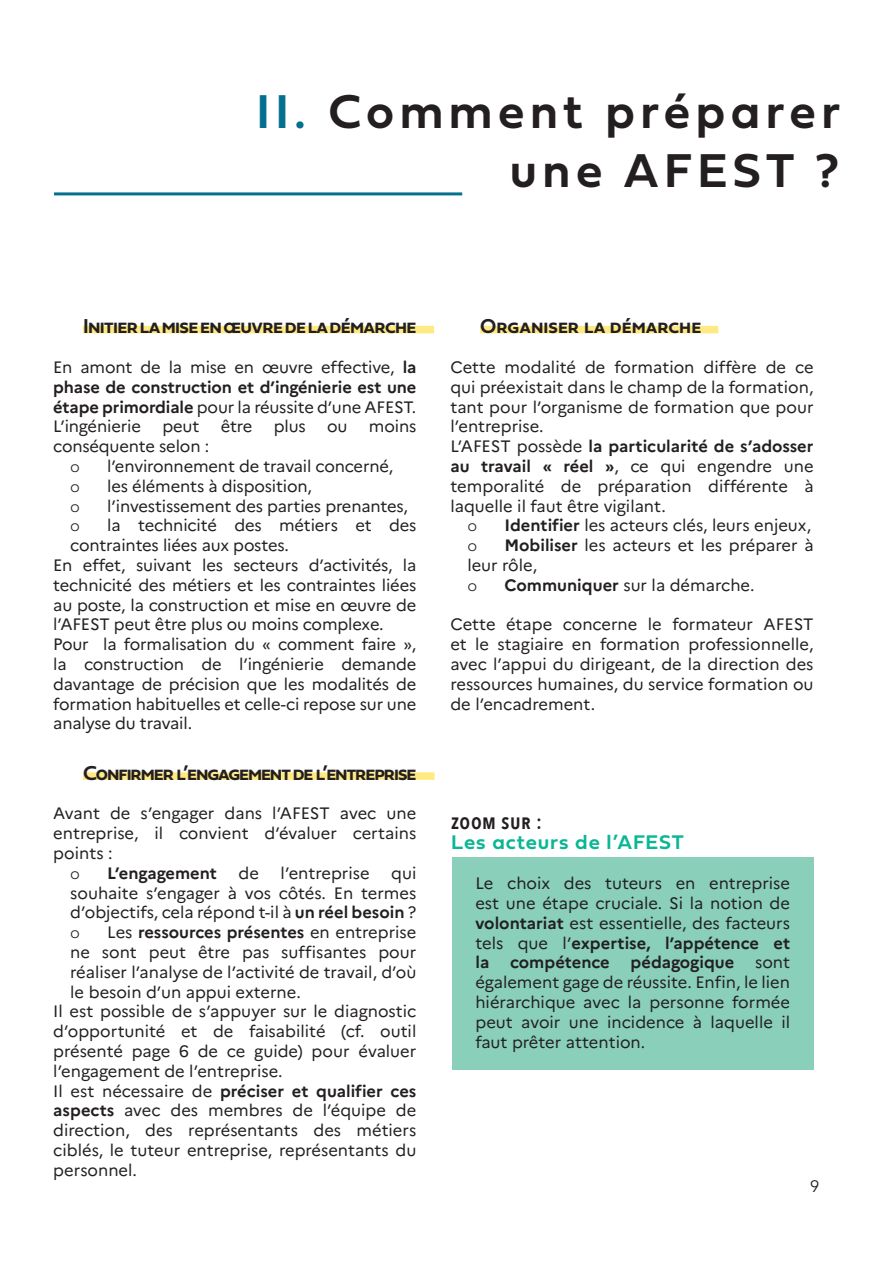
<style>
.page{position:relative;width:893px;height:1263px;background:#fff}
.page>*{position:absolute;margin:0;border:0;box-sizing:border-box;transform-origin:0 0}
.t1{font:49.5px/59.4px "Fieldwork Geo Demibold";letter-spacing:.11em;color:#231f20;text-align:right}
.t2{font:21px "Fieldwork Geo Demibold";letter-spacing:-.05em;color:#231f20}
.t3{font:21px "Fieldwork Geo Demibold";letter-spacing:-.03em;color:#231f20}
.t4{font:21px "Fieldwork Geo Demibold";color:#231f20}
.t5{font:20.55px "Fieldwork Geo Demibold";letter-spacing:.04em;color:#09b695}
.t6{font:600 20.55px "Avenir Next Condensed";letter-spacing:.025em;color:#231f20}
.t7{font:16.5px/19.8px "Marianne";letter-spacing:-.005em;color:#231f20;text-align:justify}
.t8{font:700 16.5px "Marianne";color:#231f20}
.t9{font:300 16.5px "Avenir LT Std";color:#231f20}
.t10{font:16.5px "Avenir";color:#231f20}
.s1{color:#056f90}
.s2{font-weight:700}
.s3{font-weight:400}
</style>
<div class="page">
<div style="left:83px;top:326px;width:351px;height:7px;background:#ffe982"></div>
<div style="left:83px;top:772px;width:351px;height:8px;background:#ffe982"></div>
<div style="left:480px;top:326px;width:238px;height:7px;background:#ffe982"></div>
<hr style="left:54px;top:192px;width:408px;height:3px;background:#056f90">
<div style="left:452px;top:858px;width:362px;height:212px;background:#89cfba"></div>
<h1 class="t1" style="left:256px;top:79px;width:585px"><span class="s1">II.</span> Comment préparer une AFEST ?</h1>
<p class="t3" style="left:83px;top:310px;width:335px">Initier la mise en œuvre de la démarche</p>
<p class="t7" style="left:53px;top:357px;width:365px">En amont de la mise en œuvre effective, <span class="s2">la phase de construction et d’ingénierie est une étape primordiale</span> pour la réussite d’une AFEST.<br>L’ingénierie</p>
<p class="t7" style="left:162px;top:417px;width:38px">peut</p>
<p class="t7" style="left:221px;top:417px;width:33px">être</p>
<p class="t7" style="left:274px;top:417px;width:34px">plus</p>
<p class="t7" style="left:327px;top:417px;width:22px">ou</p>
<p class="t7" style="left:369px;top:417px;width:49px">moins</p>
<p class="t7" style="left:53px;top:436px;width:157px">conséquente selon :</p>
<p class="t9" style="left:70px;top:457px;width:11px">o</p>
<p class="t7" style="left:107px;top:456px;width:287px">l’environnement de travail concerné,</p>
<p class="t9" style="left:70px;top:476px;width:11px">o</p>
<p class="t7" style="left:107px;top:476px;width:206px">les éléments à disposition,</p>
<p class="t9" style="left:70px;top:496px;width:11px">o</p>
<p class="t7" style="left:107px;top:496px;width:302px">l’investissement des parties prenantes,</p>
<p class="t9" style="left:70px;top:516px;width:11px">o</p>
<p class="t7" style="left:107px;top:516px;width:311px">la technicité des métiers et des</p>
<p class="t7" style="left:70px;top:535px;width:220px">contraintes liées aux postes.</p>
<p class="t7" style="left:53px;top:555px;width:365px">En effet, suivant les secteurs d’activités, la</p>
<p class="t7" style="left:53px;top:575px;width:365px">technicité des métiers et les contraintes liées</p>
<p class="t7" style="left:53px;top:595px;width:365px">au poste, la construction et mise en œuvre de</p>
<p class="t7" style="left:53px;top:615px;width:332px">l’AFEST peut être plus ou moins complexe.</p>
<p class="t7" style="left:53px;top:634px;width:365px">Pour la formalisation du « comment faire »,</p>
<p class="t7" style="left:53px;top:654px;width:365px">la construction de l’ingénierie demande</p>
<p class="t7" style="left:53px;top:674px;width:365px">davantage de précision que les modalités de</p>
<p class="t7" style="left:53px;top:694px;width:365px">formation habituelles et celle-ci repose sur une</p>
<p class="t7" style="left:53px;top:714px;width:140px">analyse du travail.</p>
<p class="t2" style="left:83px;top:756px;width:335px">Confirmer l’engagement de l’entreprise</p>
<p class="t7" style="left:53px;top:804px;width:365px">Avant de s’engager dans l’AFEST avec une entreprise, il convient d’évaluer certains points :</p>
<p class="t9" style="left:70px;top:863px;width:11px">o</p>
<p class="t8" style="left:107px;top:863px;width:111px">L’engagement</p>
<p class="t7" style="left:239px;top:863px;width:22px">de</p>
<p class="t7" style="left:281px;top:863px;width:90px">l’entreprise</p>
<p class="t7" style="left:70px;top:863px;width:348px;text-indent:321px">qui souhaite s’engager à vos côtés. En termes d’objectifs, cela répond t-il à <span class="s2">un réel besoin</span> ?</p>
<p class="t9" style="left:70px;top:923px;width:11px">o</p>
<p class="t8" style="left:107px;top:922px;width:311px"><span class="s3">Les</span> ressources présentes <span class="s3">en entreprise</span></p>
<p class="t7" style="left:70px;top:942px;width:348px">ne sont peut être pas suffisantes pour</p>
<p class="t7" style="left:70px;top:962px;width:348px">réaliser l’analyse de l’activité de travail, d’où</p>
<p class="t7" style="left:70px;top:982px;width:232px">le besoin d’un appui externe.</p>
<p class="t7" style="left:53px;top:1002px;width:365px">Il est possible de s’appuyer sur le diagnostic</p>
<p class="t7" style="left:53px;top:1021px;width:365px">d’opportunité et de faisabilité (cf. outil</p>
<p class="t7" style="left:53px;top:1041px;width:365px">présenté page 6 de ce guide) pour évaluer</p>
<p class="t7" style="left:53px;top:1061px;width:231px">l’engagement de l’entreprise.</p>
<p class="t8" style="left:53px;top:1081px;width:365px"><span class="s3">Il est nécessaire de</span> préciser et qualifier ces</p>
<p class="t7" style="left:53px;top:1101px;width:365px"><span class="s2">aspects</span> avec des membres de l’équipe de</p>
<p class="t7" style="left:53px;top:1120px;width:365px">direction, des représentants des métiers</p>
<p class="t7" style="left:53px;top:1140px;width:365px">ciblés, le tuteur entreprise, représentants du</p>
<p class="t7" style="left:53px;top:1160px;width:85px">personnel.</p>
<p class="t4" style="left:480px;top:310px;width:223px">Organiser la démarche</p>
<p class="t7" style="left:450px;top:357px;width:365px;text-align:left">Cette modalité de formation diffère de ce qui préexistait dans le champ de la formation, tant pour l’organisme de formation que pour l’entreprise.<br>L’AFEST possède <span class="s2">la particularité de s’adosser au travail « réel »</span>, ce qui engendre une temporalité de préparation différente à laquelle il faut être vigilant.</p>
<p class="t9" style="left:467px;top:516px;width:11px">o</p>
<p class="t7" style="left:504px;top:516px;width:308px"><span class="s2">Identifier</span> les acteurs clés, leurs enjeux,</p>
<p class="t9" style="left:467px;top:536px;width:11px">o</p>
<p class="t7" style="left:467px;top:535px;width:348px;text-indent:37px"><span class="s2">Mobiliser</span> les acteurs et les préparer à leur rôle,</p>
<p class="t9" style="left:467px;top:575px;width:11px">o</p>
<p class="t7" style="left:504px;top:575px;width:252px"><span class="s2">Communiquer</span> sur la démarche.</p>
<p class="t7" style="left:450px;top:615px;width:365px">Cette étape concerne le formateur AFEST et le stagiaire en formation professionnelle, avec l’appui du dirigeant, de la direction des ressources humaines, du service formation ou de l’encadrement.</p>
<p class="t6" style="left:451px;top:804px;width:92px">zoom sur :</p>
<p class="t5" style="left:451px;top:826px;width:234px">Les acteurs de l’AFEST</p>
<p class="t7" style="left:475px;top:873px;width:316px">Le choix des tuteurs en entreprise est une étape cruciale. Si la notion de <span class="s2">volontariat</span> est essentielle, des facteurs tels que l’<span class="s2">expertise, l’appétence et la</span></p>
<p class="t8" style="left:510px;top:952px;width:101px">compétence</p>
<p class="t8" style="left:631px;top:952px;width:105px">pédagogique</p>
<p class="t7" style="left:475px;top:953px;width:316px;text-indent:280px">sont également gage de réussite. Enfin, le lien hiérarchique avec la personne formée peut avoir une incidence à laquelle il faut prêter attention.</p>
<p class="t10" style="left:810px;top:1177px;width:11px">9</p>
</div>
